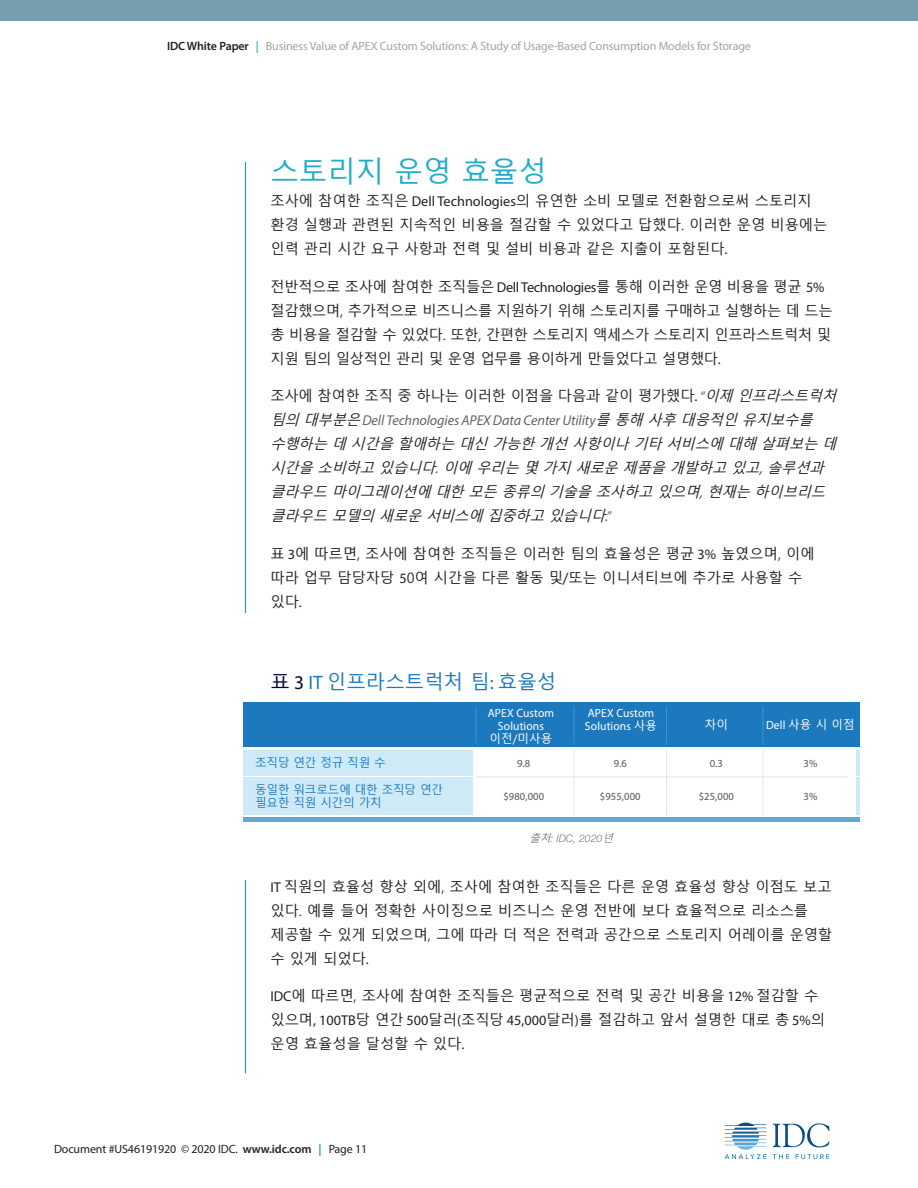
<style>
.page{position:relative;width:918px;height:1188px;background:#fff}
.page>*{position:absolute;margin:0;border:0;box-sizing:border-box;transform-origin:0 0}
.Level_2_Header{font:28.5px "Malgun Gothic";color:#21adc5}
.Figure_Title{font:19.5px "Malgun Gothic";color:#197abd}
.Level_2_Header-2{font:14.25px/24px "Malgun Gothic";color:#231f20}
.Level_2_Header-3{font:italic 14.25px/24px "Malgun Gothic";color:#231f20}
.Level_2_Header-4{font:14.25px/24px "Malgun Gothic";letter-spacing:-.02em;color:#231f20}
.t1{font:12px "Myriad Pro";letter-spacing:-.01em;color:#a1a3a6}
.t2{font:12px "Myriad Pro";letter-spacing:-.01em;color:#231f20}
.t3{font:11.85px/13px "Myriad Pro";letter-spacing:.01em;color:#fff;text-align:center}
.t4{font:11.85px/13px "Malgun Gothic";letter-spacing:-.01em;color:#1d79bd}
.t5{font:11.85px "Malgun Gothic";color:#fff}
.t6{font:10.8px "Myriad Pro";letter-spacing:.01em;color:#565656}
.t7{font:italic 300 10.5px "Helvetica Neue";color:#7c7e81}
.s1{font-weight:600;color:#231f20}
.s2{color:#0092d3}
.s3{font-family:"Myriad Pro"}
.s4{font-style:normal}
.s5{font-family:"Myriad Pro";font-style:normal}
.s6{font-family:"Myriad Pro";color:#636366}
.s7{color:#00063a}
.s8{font-family:"Myriad Pro";color:#00063a}
.s9{font-family:"Malgun Gothic"}
.s10{font-family:"Malgun Gothic";font-weight:400}
.s11{font-weight:600}
.s12{font-weight:600;color:#0092d3}
</style>
<div class="page">
<hr style="left:245px;top:162px;width:1px;height:911px;background:#0092d3">
<div style="left:0;top:0;width:918px;height:21px;background:#769eae"></div>
<svg style="left:773px;top:1123px;width:57px;height:24px"></svg>
<svg style="left:773px;top:1154px;width:16px;height:5px"></svg>
<svg style="left:796px;top:1154px;width:33px;height:5px"></svg>
<svg style="left:725px;top:1123px;width:42px;height:36px"></svg>
<div style="left:234px;top:614px;width:31px;height:266px;background:#fff"></div>
<div style="left:243px;top:703px;width:616px;height:44px;background:#1d79bd"></div>
<hr style="left:243px;top:817px;width:616px;height:4px;background:#61aad7">
<div style="left:243px;top:750px;width:229px;height:25px;background:#cfeaf7"></div>
<hr style="left:476px;top:777px;width:373px;height:1px;background:#e2e3e2">
<hr style="left:574px;top:750px;width:1px;height:65px;background:#e2e3e2">
<hr style="left:857px;top:750px;width:3px;height:25px;background:#cfeaf7">
<hr style="left:857px;top:777px;width:3px;height:38px;background:#cfeaf7">
<div style="left:243px;top:777px;width:229px;height:38px;background:#cfeaf7"></div>
<hr style="left:574px;top:706px;width:1px;height:37px;background:#3599d4">
<hr style="left:475px;top:706px;width:1px;height:37px;background:#3599d4">
<hr style="left:666px;top:706px;width:1px;height:37px;background:#3599d4">
<hr style="left:762px;top:706px;width:1px;height:37px;background:#3599d4">
<hr style="left:666px;top:750px;width:1px;height:65px;background:#e2e3e2">
<hr style="left:763px;top:750px;width:1px;height:65px;background:#e2e3e2">
<p class="t1" style="left:167px;top:39px;width:585px"><span class="s1">IDC White Paper</span> <span class="s2">|</span> Business Value of APEX Custom Solutions: A Study of Usage-Based Consumption Models for Storage</p>
<p class="Level_2_Header" style="left:270px;top:156px;width:278px">스토리지 운영 효율성</p>
<p class="Level_2_Header-2" style="left:270px;top:189px;width:559px">조사에 참여한 조직은 <span class="s3">Dell Technologies</span>의 유연한 소비 모델로 전환함으로써 스토리지 환경 실행과 관련된 지속적인 비용을 절감할 수 있었다고 답했다. 이러한 운영 비용에는 인력 관리 시간 요구 사항과 전력 및 설비 비용과 같은 지출이 포함된다<span class="s3">.</span></p>
<p class="Level_2_Header-4" style="left:270px;top:275px;width:564px">전반적으로 조사에 참여한 조직들은 <span class="s3">Dell Technologies</span>를 통해 이러한 운영 비용을 평균 <span class="s3">5% </span>절감했으며, 추가적으로 비즈니스를 지원하기 위해 스토리지를 구매하고 실행하는 데 드는 총 비용을 절감할 수 있었다. 또한, 간편한 스토리지 액세스가 스토리지 인프라스트럭처 및 지원 팀의 일상적인 관리 및 운영 업무를 용이하게 만들었다고 설명했다<span class="s3">.</span></p>
<p class="Level_2_Header-3" style="left:270px;top:384px;width:572px"><span class="s4">조사에 참여한 조직 중 하나는 이러한 이점을 다음과 같이 평가했다</span><span class="s5">.</span> <span class="s6">“</span>이제 인프라스트럭처 팀의 대부분은 <span class="s6">Dell Technologies APEX Data Center Utility</span>를 통해 사후 대응적인 유지보수를 수행하는 데 시간을 할애하는 대신 가능한 개선 사항이나 기타 서비스에 대해 살펴보는 데 시간을 소비하고 있습니다<span class="s6">.</span>이에 우리는 몇 가지 새로운 제품을 개발하고 있고,솔루션과 클라우드 마이그레이션에 대한 모든 종류의 기술을 조사하고 있으며,현재는 하이브리드 클라우드 모델의 새로운 서비스에 집중하고 있습니다<span class="s6">. ”</span></p>
<p class="Level_2_Header-2" style="left:270px;top:542px;width:546px">표 <span class="s3">3</span>에 따르면, 조사에 참여한 조직들은 이러한 팀의 효율성은 평균 <span class="s3">3%</span> 높였으며, 이에 따라 업무 담당자당 <span class="s3">5</span>0여 시간을 다른 활동 및/또는 이니셔티브에 추가로 사용할 수 있다<span class="s3">.</span></p>
<p class="Figure_Title" style="left:271px;top:670px;width:287px"><span class="s7">표</span> <span class="s8">3</span> <span class="s3">IT</span> 인프라스트럭처 팀<span class="s3">:</span> 효율성</p>
<p class="t3" style="left:488px;top:706px;width:68px">APEX Custom<br>Solutions <span class="s9">이전/미사용</span></p>
<p class="t5" style="left:705px;top:718px;width:25px">차이</p>
<p class="t4" style="left:255px;top:757px;width:132px">조직당 연간 정규 직원 수</p>
<p class="t3" style="left:585px;top:706px;width:74px;text-align:left">APEX Custom<br>Solutions <span class="s9">사용</span></p>
<p class="t5" style="left:766px;top:718px;width:90px"><span class="s3">Dell</span> 사용 시 이점</p>
<p class="t6" style="left:517px;top:757px;width:15px">9.8</p>
<p class="t6" style="left:614px;top:757px;width:15px">9.6</p>
<p class="t6" style="left:710px;top:757px;width:15px">0.3</p>
<p class="t6" style="left:804px;top:757px;width:15px">3%</p>
<p class="t4" style="left:255px;top:784px;width:190px">동일한 워크로드에 대한 조직당 연간 필요한 직원 시간의 가치</p>
<p class="t6" style="left:503px;top:790px;width:42px">$980,000</p>
<p class="t6" style="left:600px;top:790px;width:42px">$955,000</p>
<p class="t6" style="left:699px;top:790px;width:37px">$25,000</p>
<p class="t6" style="left:804px;top:790px;width:15px">3%</p>
<p class="t7" style="left:530px;top:832px;width:88px"><span class="s10">출처</span>: IDC, 2020<span class="s10">년</span></p>
<p class="Level_2_Header-2" style="left:270px;top:875px;width:564px"><span class="s3">IT</span> 직원의 효율성 향상 외에, 조사에 참여한 조직들은 다른 운영 효율성 향상 이점도 보고 있다. 예를 들어 정확한 사이징으로 비즈니스 운영 전반에 보다 효율적으로 리소스를 제공할 수 있게 되었으며, 그에 따라 더 적은 전력과 공간으로 스토리지 어레이를 운영할 수 있게 되었다<span class="s3">.</span></p>
<p class="Level_2_Header-2" style="left:270px;top:984px;width:556px"><span class="s3">IDC</span>에 따르면, 조사에 참여한 조직들은 평균적으로 전력 및 공간 비용을 <span class="s3">12%</span> 절감할 수 있으며<span class="s3">, 100TB</span>당 연간 <span class="s3">500</span>달러<span class="s3">(</span>조직당 <span class="s3">45,000</span>달러<span class="s3">)</span>를 절감하고 앞서 설명한 대로 총 <span class="s3">5%</span>의 운영 효율성을 달성할 수 있다<span class="s3">.</span></p>
<p class="t2" style="left:54px;top:1141px;width:315px">Document #US46191920 © 2020 IDC. <span class="s11">www.idc.com</span> <span class="s12">|</span> Page 11</p>
</div>
